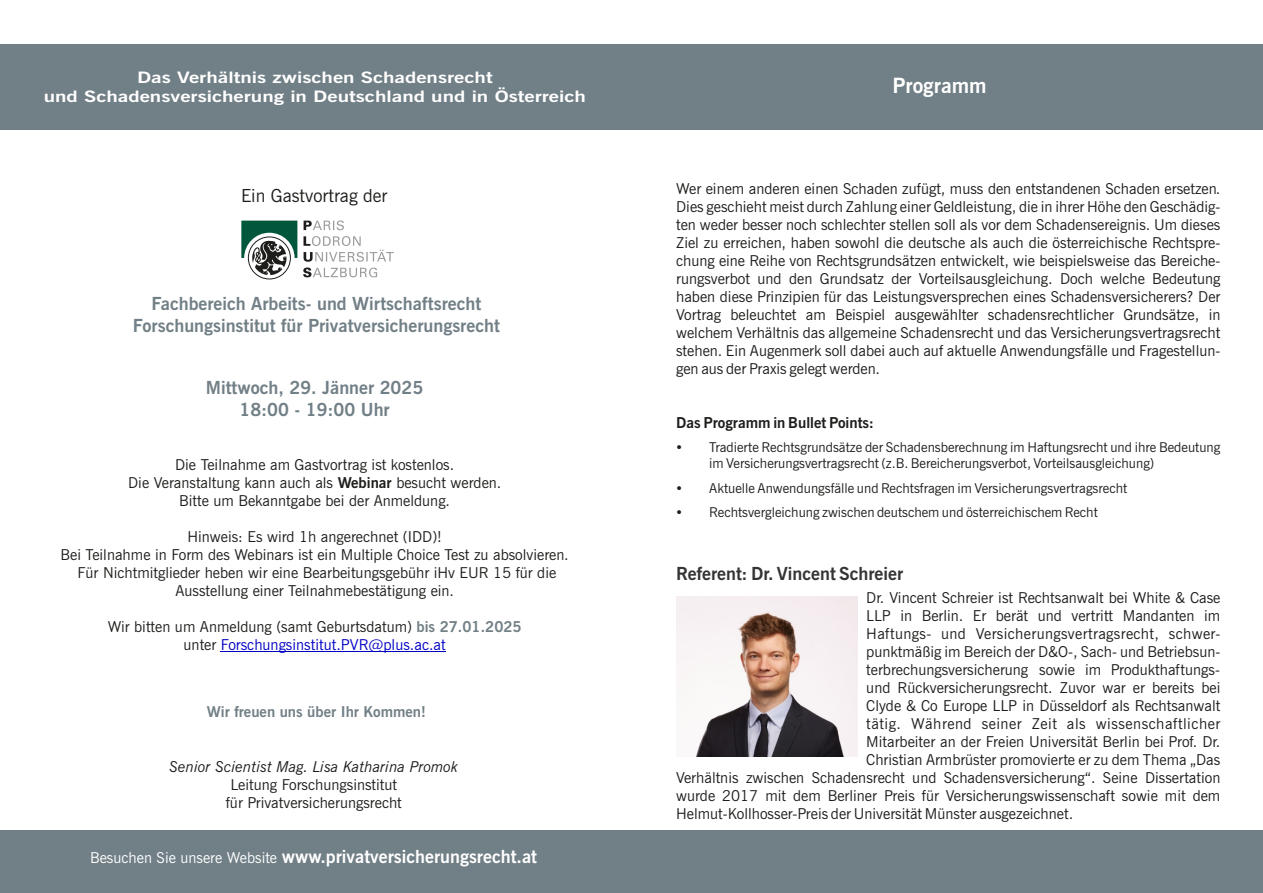
<style>
.page{position:relative;width:1263px;height:893px;background:#fff}
.page>*{position:absolute;margin:0;border:0;box-sizing:border-box;transform-origin:0 0}
.t1{font:700 21px "News Gothic BT";color:#fff}
.t2{font:700 18px/21.6px "News Gothic BT";color:#717f86;text-align:center}
.t3{font:700 18px "News Gothic BT";color:#fff}
.t4{font:700 18px "News Gothic BT";color:#343435}
.t5{font:18px "News Gothic BT";color:#1d1d1b}
.t6{font:700 15.75px/18.9px "News Gothic BT";color:#fff;text-align:center;scale:1.32 1}
.t7{font:15px/18px "News Gothic BT";color:#1d1d1b;text-align:center}
.t8{font:15px "News Gothic BT";letter-spacing:.025em;color:#1d1d1b}
.t9{font:15px "News Gothic BT";letter-spacing:.035em;color:#1d1d1b}
.t10{font:italic 15px "News Gothic BT";color:#1d1d1b}
.t11{font:700 15px "News Gothic BT";color:#717f86}
.t12{font:700 15px "News Gothic BT";color:#1d1d1b}
.t13{font:13.5px/16.2px "News Gothic BT";color:#1d1d1b}
.s1{font-weight:700}
.s2{font-weight:700;color:#717f86}
.s3{color:#0000c4}
.s4{font-weight:400;font-size:15px}
</style>
<div class="page">
<div style="left:248px;top:237px;width:43px;height:42px;border:1px solid #1d1d1b;border-radius:50%"></div>
<svg style="left:304px;top:220px;width:40px;height:10px"></svg>
<svg style="left:303px;top:236px;width:91px;height:41px"></svg>
<svg style="left:241px;top:221px;width:56px;height:54px"></svg>
<div style="left:0;top:45px;width:1263px;height:85px;background:#717f86"></div>
<div style="left:0;top:831px;width:1263px;height:62px;background:#717f86"></div>
<hr style="left:221px;top:651px;width:65px;height:1px;background:#0000c4">
<hr style="left:292px;top:651px;width:92px;height:1px;background:#0000c4">
<svg style="left:384px;top:651px;width:26px;height:1px"></svg>
<hr style="left:410px;top:651px;width:36px;height:1px;background:#0000c4">
<img style="left:676px;top:596px;width:182px;height:160px">
<p class="t6" style="left:44px;top:70px;width:412px">Das Verhältnis zwischen Schadensrecht<br>und Schadensversicherung in Deutschland und in Österreich</p>
<p class="t5" style="left:241px;top:189px;width:148px">Ein Gastvortrag der</p>
<p class="t2" style="left:133px;top:295px;width:368px">Fachbereich Arbeits- und Wirtschaftsrecht<br>Forschungsinstitut für Privatversicherungsrecht</p>
<p class="t2" style="left:206px;top:379px;width:219px">Mittwoch, 29. Jänner 2025<br>18:00 - 19:00 Uhr</p>
<p class="t7" style="left:128px;top:457px;width:375px">Die Teilnahme am Gastvortrag ist kostenlos.<br>Die Veranstaltung kann auch als <span class="s1">Webinar</span> besucht werden.<br>Bitte um Bekanntgabe bei der Anmeldung.</p>
<p class="t7" style="left:61px;top:529px;width:510px">Hinweis: Es wird 1h angerechnet (IDD)!<br>Bei Teilnahme in Form des Webinars ist ein Multiple Choice Test zu absolvieren.<br>Für Nichtmitglieder heben wir eine Bearbeitungsgebühr iHv EUR 15 für die Ausstellung einer Teilnahmebestätigung ein.</p>
<p class="t7" style="left:108px;top:619px;width:415px">Wir bitten um Anmeldung (samt Geburtsdatum) <span class="s2">bis 27.01.2025 </span>unter <span class="s3">Forschungsinstitut.PVR@plus.ac.at</span></p>
<p class="t11" style="left:207px;top:705px;width:221px">Wir freuen uns über Ihr Kommen!</p>
<p class="t10" style="left:169px;top:760px;width:291px">Senior Scientist Mag. Lisa Katharina Promok</p>
<p class="t7" style="left:226px;top:777px;width:178px">Leitung Forschungsinstitut für Privatversicherungsrecht</p>
<p class="t3" style="left:90px;top:849px;width:448px"><span class="s4">Besuchen Sie unsere Website</span> www.privatversicherungsrecht.at</p>
<h1 class="t1" style="left:892px;top:77px;width:96px">Programm</h1>
<p class="t7" style="left:676px;top:181px;width:546px;text-align:justify">Wer einem anderen einen Schaden zufügt, muss den entstandenen Schaden ersetzen.<br>Dies geschieht meist durch Zahlung einer Geldleistung, die in ihrer Höhe den Geschädig&shy;ten weder besser noch schlechter stellen soll als vor dem Schadensereignis. Um dieses Ziel zu erreichen, haben sowohl die deutsche als auch die österreichische Rechtspre&shy;chung eine Reihe von Rechtsgrundsätzen entwickelt, wie beispielsweise das Bereiche&shy;rungsverbot und den Grundsatz der Vorteilsausgleichung. Doch welche Bedeutung haben diese Prinzipien für das Leistungsversprechen eines Schadensversicherers? Der Vortrag beleuchtet am Beispiel ausgewählter schadensrechtlicher Grundsätze, in welchem Verhältnis das allgemeine Schadensrecht und das Versicherungsvertragsrecht stehen. Ein Augenmerk soll dabei auch auf aktuelle Anwendungsfälle und Fragestellun&shy;gen aus der Praxis gelegt werden.</p>
<p class="t12" style="left:676px;top:416px;width:199px">Das Programm in Bullet Points:</p>
<p class="t13" style="left:709px;top:441px;width:513px">Tradierte Rechtsgrundsätze der Schadensberechnung im Haftungsrecht und ihre Bedeutung im Versicherungsvertragsrecht (z.B. Bereicherungsverbot, Vorteilsausgleichung)</p>
<p class="t13" style="left:709px;top:477px;width:419px;line-height:24.2px">Aktuelle Anwendungsfälle und Rechtsfragen im Versicherungsvertragsrecht<br>Rechtsvergleichung zwischen deutschem und österreichischem Recht</p>
<p class="t4" style="left:676px;top:566px;width:229px">Referent: Dr. Vincent Schreier</p>
<p class="t7" style="left:866px;top:590px;width:356px">Dr. Vincent Schreier ist Rechtsanwalt bei White &amp; Case</p>
<p class="t7" style="left:866px;top:608px;width:356px">LLP in Berlin. Er berät und vertritt Mandanten im</p>
<p class="t8" style="left:866px;top:628px;width:356px">Haftungs- und Versicherungsvertragsrecht, schwer-</p>
<p class="t7" style="left:866px;top:644px;width:356px">punktmäßig im Bereich der D&amp;O-, Sach- und Betriebsun-</p>
<p class="t7" style="left:866px;top:662px;width:355px">terbrechungsversicherung sowie im Produkthaftungs-</p>
<p class="t7" style="left:866px;top:680px;width:356px">und Rückversicherungsrecht. Zuvor war er bereits bei</p>
<p class="t7" style="left:866px;top:698px;width:356px">Clyde &amp; Co Europe LLP in Düsseldorf als Rechtsanwalt</p>
<p class="t9" style="left:866px;top:717px;width:356px">tätig. Während seiner Zeit als wissenschaftlicher</p>
<p class="t7" style="left:866px;top:734px;width:356px">Mitarbeiter an der Freien Universität Berlin bei Prof. Dr.</p>
<p class="t7" style="left:866px;top:752px;width:356px">Christian Armbrüster promovierte er zu dem Thema „Das</p>
<p class="t7" style="left:676px;top:770px;width:546px">Verhältnis zwischen Schadensrecht und Schadensversicherung“. Seine Dissertation</p>
<p class="t7" style="left:676px;top:788px;width:546px">wurde 2017 mit dem Berliner Preis für Versicherungswissenschaft sowie mit dem</p>
<p class="t7" style="left:676px;top:806px;width:399px">Helmut-Kollhosser-Preis der Universität Münster ausgezeichnet.</p>
</div>
